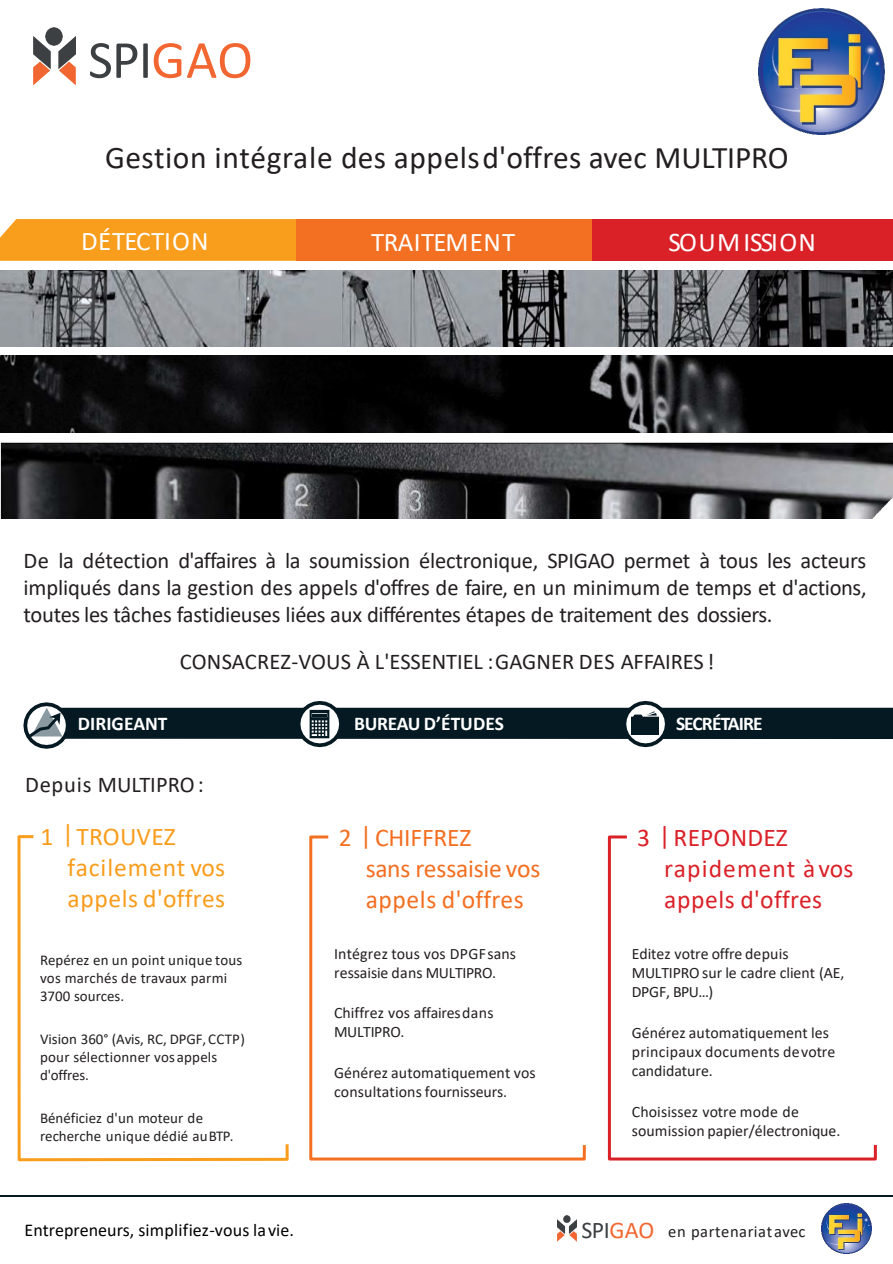
<style>
.page{position:relative;width:893px;height:1264px;background:#fff}
.page>*{position:absolute;margin:0;border:0;box-sizing:border-box;transform-origin:0 0}
.t1{font:54px "Calibri";letter-spacing:-.02em;color:#3c4042}
.t2{font:31.5px "Calibri";letter-spacing:.005em;color:#231f20}
.t3{font:27px "Calibri";letter-spacing:.015em;color:#fff}
.t4{font:27px "Calibri";letter-spacing:.045em;color:#fff}
.t5{font:25.5px/30.6px "Calibri";letter-spacing:-.005em;color:#f36f21}
.t6{font:25.5px/30.6px "Calibri";letter-spacing:.02em;color:#da2128}
.t7{font:25.5px/30.6px "Calibri";letter-spacing:.015em;color:#f99d1c}
.t8{font:24px "Calibri";letter-spacing:-.02em;color:#3c4042}
.t9{font:22.5px/27px "Calibri";letter-spacing:-.005em;color:#231f20;text-align:justify}
.t10{font:700 19.5px "Calibri";letter-spacing:-.015em;color:#fff}
.t11{font:700 19.5px "Calibri";letter-spacing:-.045em;color:#fff}
.t12{font:18px "Calibri";letter-spacing:.005em;color:#000}
.t13{font:16.5px "Calibri";letter-spacing:.03em;color:#231f20}
.t14{font:15.9px/18.9px "Calibri";letter-spacing:.005em;color:#231f20}
.t15{font:15px/18px "Calibri";letter-spacing:.01em;color:#231f20}
.s1{color:#f26631}
</style>
<div class="page">
<img style="left:821px;top:1203px;width:50px;height:50px">
<img style="left:758px;top:8px;width:126px;height:126px">
<img style="left:0;top:270px;width:892px;height:76px">
<img style="left:0;top:442px;width:892px;height:77px">
<img style="left:0;top:355px;width:892px;height:77px">
<div style="left:0;top:219px;width:296px;height:42px;background:#f99d1c"></div>
<div style="left:296px;top:219px;width:296px;height:42px;background:#f36f21"></div>
<div style="left:592px;top:219px;width:300px;height:42px;background:#da2128"></div>
<img style="left:46px;top:27px;width:17px;height:18px">
<svg style="left:58px;top:36px;width:18px;height:49px"></svg>
<svg style="left:33px;top:36px;width:18px;height:49px"></svg>
<img style="left:557px;top:1215px;width:19px;height:25px">
<svg style="left:309px;top:835px;width:277px;height:326px"></svg>
<svg style="left:607px;top:835px;width:270px;height:326px"></svg>
<div style="left:51px;top:707px;width:841px;height:31px;background:#051922"></div>
<svg style="left:620px;top:700px;width:51px;height:48px"></svg>
<svg style="left:295px;top:700px;width:50px;height:48px"></svg>
<img style="left:631px;top:711px;width:27px;height:22px">
<svg style="left:23px;top:702px;width:49px;height:47px"></svg>
<hr style="left:0;top:1194px;width:892px;height:2px;background:#051922">
<svg style="left:17px;top:835px;width:272px;height:327px"></svg>
<h2 class="t1" style="left:88px;top:22px;width:166px">SPI<span class="s1">GAO</span></h2>
<p class="t2" style="left:105px;top:135px;width:685px">Gestion intégrale des appelsd'offres avec MULTIPRO</p>
<p class="t3" style="left:81px;top:222px;width:129px">DÉTECTION</p>
<p class="t3" style="left:371px;top:223px;width:146px">TRAITEMENT</p>
<p class="t4" style="left:668px;top:223px;width:149px">SOUMISSION</p>
<p class="t9" style="left:24px;top:546px;width:844px">De la détection d'affaires à la soumission électronique, SPIGAO permet à tous les acteurs impliqués dans la gestion des appels d'offres de faire, en un minimum de temps et d'actions, toutes les tâches fastidieuses liées aux différentes étapes de traitement des dossiers.</p>
<p class="t9" style="left:180px;top:647px;width:536px">CONSACREZ-VOUS À L'ESSENTIEL : GAGNER DES AFFAIRES !</p>
<p class="t10" style="left:78px;top:709px;width:91px">DIRIGEANT</p>
<p class="t10" style="left:354px;top:709px;width:151px">BUREAU D’ÉTUDES</p>
<p class="t11" style="left:676px;top:709px;width:88px">SECRÉTAIRE</p>
<p class="t9" style="left:25px;top:770px;width:180px">Depuis MULTIPRO:</p>
<p class="t7" style="left:41px;top:820px;width:137px">1 |TROUVEZ</p>
<p class="t7" style="left:68px;top:851px;width:159px">facilement vos appels d'offres</p>
<p class="t15" style="left:40px;top:949px;width:204px">Repérez en un point unique tous vos marchés de travaux parmi<br>3700 sources.</p>
<p class="t15" style="left:40px;top:1029px;width:206px">Vision 360° (Avis, RC, DPGF, CCTP)</p>
<p class="t15" style="left:40px;top:1047px;width:179px">pour sélectionner vosappels d'offres.</p>
<p class="t15" style="left:40px;top:1108px;width:195px">Bénéficiez d'un moteur de recherche unique dédié auBTP.</p>
<p class="t12" style="left:25px;top:1217px;width:271px">Entrepreneurs, simplifiez-vous lavie.</p>
<p class="t5" style="left:338px;top:821px;width:134px">2 |CHIFFREZ</p>
<p class="t5" style="left:365px;top:852px;width:176px">sans ressaisie vos appels d'offres</p>
<p class="t14" style="left:334px;top:943px;width:183px">Intégrez tous vos DPGFsans ressaisie dans MULTIPRO.</p>
<p class="t14" style="left:334px;top:1002px;width:161px">Chiffrez vos affairesdans<br>MULTIPRO.</p>
<p class="t14" style="left:334px;top:1062px;width:203px">Générez automatiquement vos consultations fournisseurs.</p>
<p class="t6" style="left:637px;top:821px;width:152px">3 |REPONDEZ</p>
<p class="t6" style="left:664px;top:852px;width:191px">rapidement àvos appels d'offres</p>
<p class="t14" style="left:631px;top:943px;width:214px">Editez votre offre depuis<br>MULTIPRO sur le cadre client (AE,<br>DPGF, BPU...)</p>
<p class="t14" style="left:631px;top:1022px;width:205px">Générez automatiquement les principaux documents devotre candidature.</p>
<p class="t14" style="left:631px;top:1101px;width:210px">Choisissez votre mode de soumission papier/électronique.</p>
<p class="t8" style="left:581px;top:1212px;width:74px">SPI<span class="s1">GAO</span></p>
<p class="t13" style="left:668px;top:1220px;width:139px">en partenariatavec</p>
</div>
